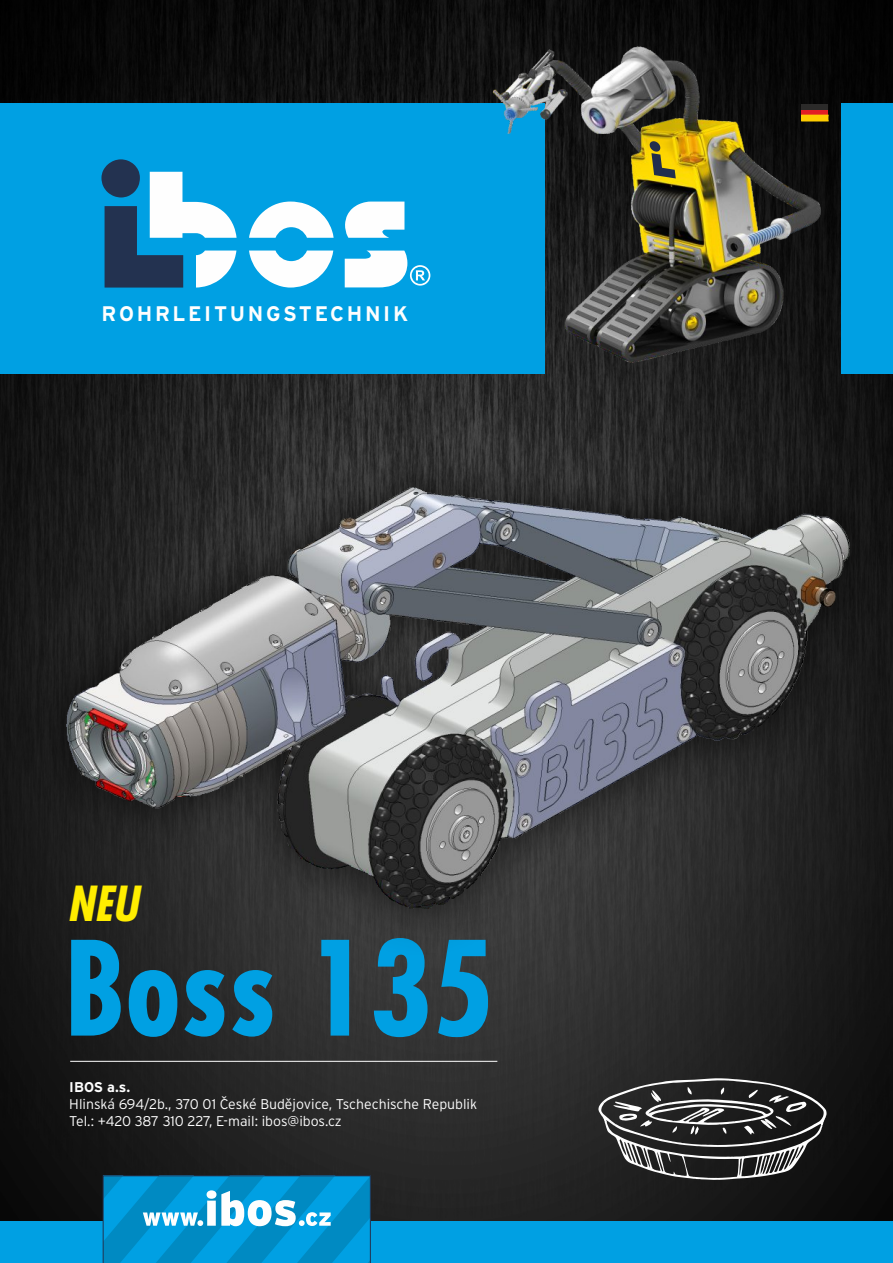
<style>
.page{position:relative;width:893px;height:1263px;background:#fff}
.page>*{position:absolute;margin:0;border:0;box-sizing:border-box;transform-origin:0 0}
.t1{font:700 127.05px "Fujiyama";color:#00a0e3}
.t2{font:italic 700 46.95px "Fujiyama";color:#ffed00}
.t3{font:700 21.15px "Interstate CE";letter-spacing:.125em;color:#fefefe}
.t4{font:300 14.1px/17px "Interstate CE";color:#fefefe}
.t5{font:700 14.1px "Interstate CE";color:#fefefe}
</style>
<div class="page">
<img style="left:0;top:0;width:893px;height:1221px">
<hr style="left:70px;top:1061px;width:427px;height:1px;background:#fefefe">
<svg style="left:598px;top:1078px;width:228px;height:102px;background:#474747"></svg>
<div style="left:0;top:1221px;width:893px;height:42px;background:#00a0e3"></div>
<div style="left:0;top:104px;width:544px;height:270px;background:#00a0e3"></div>
<div style="left:841px;top:104px;width:52px;height:270px;background:#00a0e3"></div>
<img style="left:475px;top:14px;width:378px;height:285px">
<svg style="left:650px;top:141px;width:26px;height:37px"></svg>
<svg style="left:103px;top:1176px;width:268px;height:87px"></svg>
<img style="left:0;top:299px;width:893px;height:739px">
<img style="left:39px;top:384px;width:854px;height:569px">
<svg style="left:345px;top:202px;width:59px;height:36px;background:#d9f0fa"></svg>
<svg style="left:249px;top:202px;width:85px;height:86px"></svg>
<svg style="left:101px;top:159px;width:136px;height:129px"></svg>
<svg style="left:345px;top:251px;width:85px;height:36px"></svg>
<svg style="left:801px;top:110px;width:27px;height:5px"></svg>
<div style="left:801px;top:105px;width:27px;height:5px;background:#2b2a29"></div>
<div style="left:801px;top:115px;width:27px;height:6px;background:#fecc00"></div>
<h3 class="t3" style="left:102px;top:304px;width:308px">ROHRLEITUNGSTECHNIK</h3>
<h2 class="t2" style="left:67px;top:886px;width:72px">NEU</h2>
<h1 class="t1" style="left:64px;top:940px;width:431px">Boss 135</h1>
<p class="t5" style="left:69px;top:1080px;width:62px">IBOS a.s.</p>
<p class="t4" style="left:69px;top:1096px;width:409px">Hlinská 694/2b., 370 01 České Budějovice, Tschechische Republik<br>Tel.: +420 387 310 227, E-mail: ibos@ibos.cz</p>
</div>
